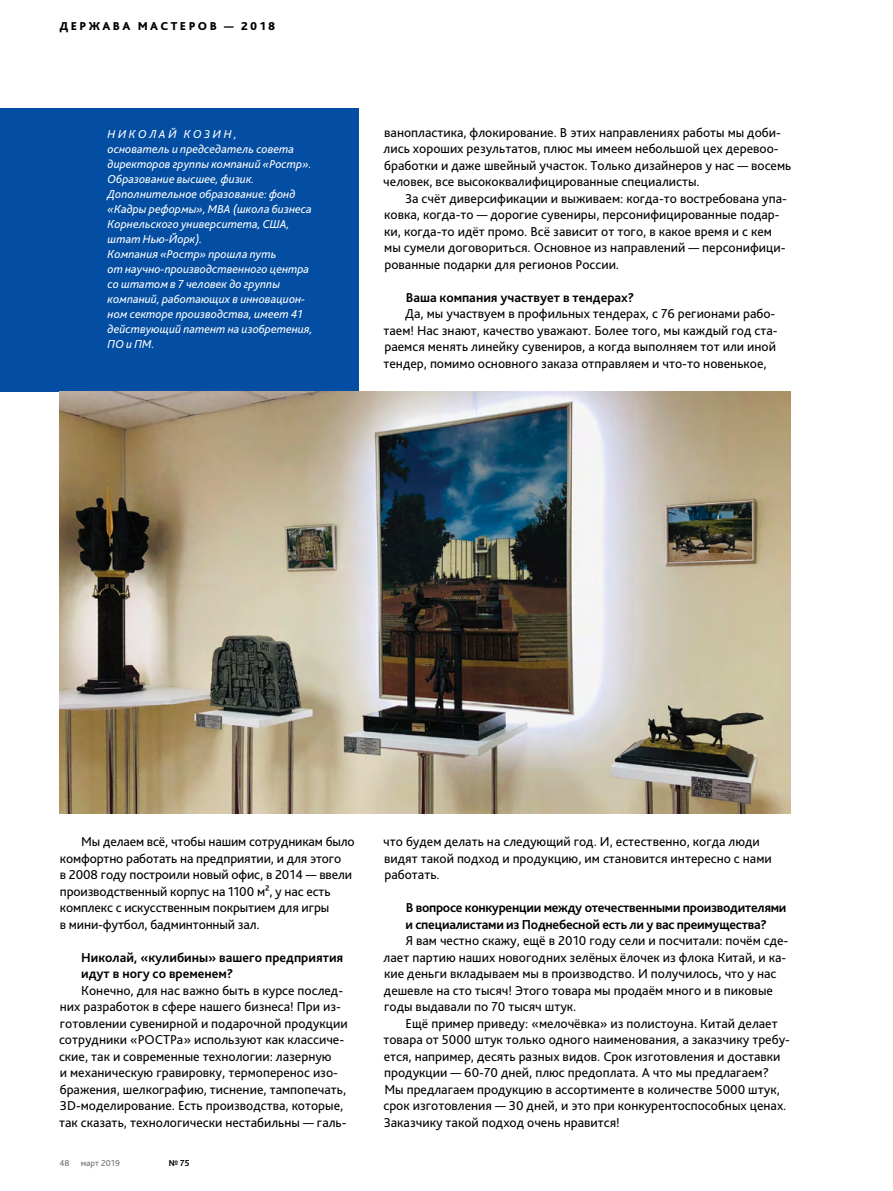
<style>
.page{position:relative;width:893px;height:1191px;background:#fff}
.page>*{position:absolute;margin:0;border:0;box-sizing:border-box;transform-origin:0 0}
.t1{font:13.5px/16.5px "Bliss Pro";color:#000}
.t2{font:700 13.5px/16.5px "Bliss Pro";letter-spacing:-.02em;color:#000}
.t3{font:700 13.5px/16.5px "Bliss Pro";color:#000}
.t4{font:italic 12px/15px "Bliss Pro";color:#fff}
.t5{font:800 12px "Bliss Pro";letter-spacing:.2em;color:#000}
.t6{font:9px "Bliss Pro";color:#6d6e71}
.t7{font:700 9px "Bliss Pro";color:#000}
</style>
<div class="page">
<div style="left:0;top:108px;width:358px;height:284px;background:#034ea2"></div>
<img style="left:60px;top:392px;width:731px;height:421px">
<p class="t5" style="left:60px;top:18px;width:217px">ДЕРЖАВА МАСТЕРОВ — 2018</p>
<p class="t4" style="left:108px;top:126px;width:207px">НИКОЛАЙ КОЗИН,<br>основатель и председатель совета директоров группы компаний «Ростр».<br>Образование высшее, физик.<br>Дополнительное образование: фонд «Кадры реформы», МВА (школа бизнеса<br>Корнельского университета, США, штат Нью-Йорк).<br>Компания «Ростр» прошла путь<br>от научно-производственного центра со штатом в 7 человек до группы компаний, работающих в инновацион&shy;ном секторе производства, имеет 41 действующий патент на изобретения,<br>ПО и ПМ.</p>
<p class="t1" style="left:383px;top:123px;width:410px">ванопластика, флокирование. В этих направлениях работы мы доби&shy;лись хороших результатов, плюс мы имеем небольшой цех деревоо&shy;бработки и даже швейный участок. Только дизайнеров у нас — восемь человек, все высококвалифицированные специалисты.</p>
<p class="t1" style="left:384px;top:189px;width:404px;text-indent:21px">За счёт диверсификации и выживаем: когда-то востребована упа&shy;ковка, когда-то — дорогие сувениры, персонифицированные подар&shy;ки, когда-то идёт промо. Всё зависит от того, в какое время и с кем мы сумели договориться. Основное из направлений — персонифици&shy;рованные подарки для регионов России.</p>
<p class="t3" style="left:406px;top:288px;width:230px">Ваша компания участвует в тендерах?</p>
<p class="t1" style="left:383px;top:305px;width:396px;text-indent:22px">Да, мы участвуем в профильных тендерах, с 76 регионами рабо&shy;таем! Нас знают, качество уважают. Более того, мы каждый год ста&shy;раемся менять линейку сувениров, а когда выполняем тот или иной тендер, помимо основного заказа отправляем и что-то новенькое,</p>
<p class="t1" style="left:60px;top:833px;width:296px;text-indent:21px">Мы делаем всё, чтобы нашим сотрудникам было комфортно работать на предприятии, и для этого<br>в 2008 году построили новый офис, в 2014 — ввели производственный корпус на 1100 м², у нас есть комплекс с искусственным покрытием для игры<br>в мини-футбол, бадминтонный зал.</p>
<p class="t3" style="left:81px;top:948px;width:264px">Николай, «кулибины» вашего предприятия идут в ногу со временем?</p>
<p class="t1" style="left:59px;top:981px;width:290px;text-indent:22px">Конечно, для нас важно быть в курсе послед&shy;них разработок в сфере нашего бизнеса! При из&shy;готовлении сувенирной и подарочной продукции сотрудники «РОСТРа» используют как классиче&shy;ские, так и современные технологии: лазерную<br>и механическую гравировку, термоперенос изо&shy;бражения, шелкографию, тиснение, тампопечать, 3D-моделирование. Есть производства, которые, так сказать, технологически нестабильны — галь-</p>
<p class="t6" style="left:60px;top:1157px;width:62px">48 март 2019</p>
<p class="t7" style="left:169px;top:1157px;width:22px">№ 75</p>
<p class="t1" style="left:383px;top:833px;width:390px">что будем делать на следующий год. И, естественно, когда люди видят такой подход и продукцию, им становится интересно с нами работать.</p>
<p class="t2" style="left:406px;top:899px;width:382px">В вопросе конкуренции между отечественными производителями и специалистами из Поднебесной есть ли у вас преимущества?</p>
<p class="t1" style="left:384px;top:932px;width:406px;text-indent:22px">Я вам честно скажу, ещё в 2010 году сели и посчитали: почём сде&shy;лает партию наших новогодних зелёных ёлочек из флока Китай, и ка&shy;кие деньги вкладываем мы в производство. И получилось, что у нас дешевле на сто тысяч! Этого товара мы продаём много и в пиковые годы выдавали по 70 тысяч штук.</p>
<p class="t1" style="left:383px;top:1014px;width:408px;text-indent:22px">Ещё пример приведу: «мелочёвка» из полистоуна. Китай делает товара от 5000 штук только одного наименования, а заказчику требу&shy;ется, например, десять разных видов. Срок изготовления и доставки продукции — 60-70 дней, плюс предоплата. А что мы предлагаем?<br>Мы предлагаем продукцию в ассортименте в количестве 5000 штук, срок изготовления — 30 дней, и это при конкурентоспособных ценах.<br>Заказчику такой подход очень нравится!</p>
</div>
